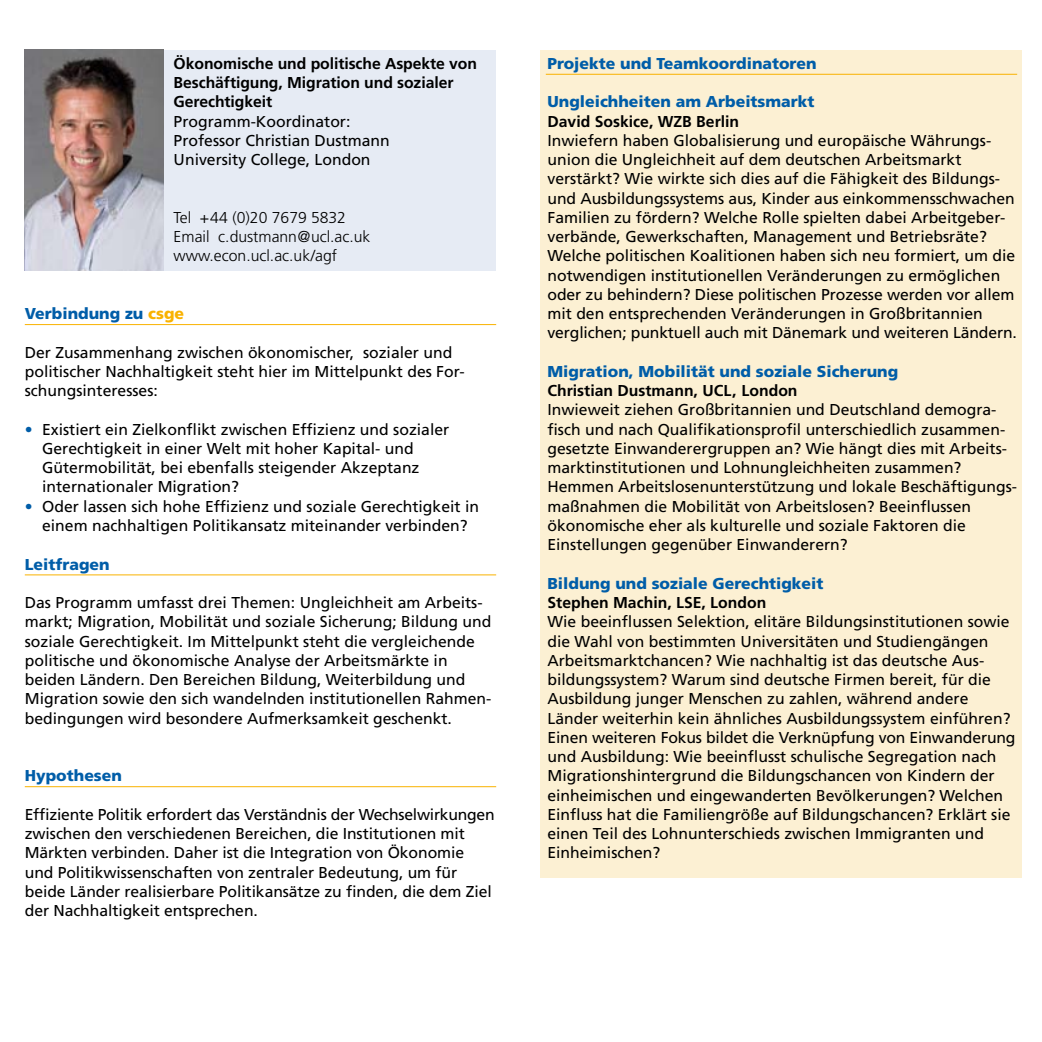
<style>
.page{position:relative;width:1042px;height:1042px;background:#fff}
.page>*{position:absolute;margin:0;border:0;box-sizing:border-box;transform-origin:0 0}
.t1{font:15.75px/19.2px "Frutiger";color:#000}
.t2{font:900 15.75px "Frutiger";color:#005da8}
.t3{font:700 15.75px/19.2px "Frutiger";letter-spacing:-.005em;color:#000}
.t4{font:300 15.75px/19.2px "Frutiger";color:#000}
.s1{color:#f9b200}
.s2{color:#005da8}
</style>
<div class="page">
<div style="left:25px;top:50px;width:471px;height:220px;background:#e6ebf4"></div>
<div style="left:541px;top:50px;width:481px;height:827px;background:#fcf0d3"></div>
<img style="left:25px;top:50px;width:139px;height:220px">
<hr style="left:25px;top:324px;width:471px;height:1px;background:#f9b200">
<hr style="left:25px;top:574px;width:471px;height:1px;background:#f9b200">
<hr style="left:25px;top:786px;width:471px;height:1px;background:#f9b200">
<hr style="left:546px;top:74px;width:471px;height:1px;background:#f9b200">
<p class="t3" style="left:174px;top:54px;width:305px">Ökonomische und politische Aspekte von<br>Beschäftigung, Migration und sozialer<br>Gerechtigkeit</p>
<p class="t1" style="left:174px;top:111px;width:218px">Programm-Koordinator:<br>Professor Christian Dustmann<br>University College, London</p>
<p class="t4" style="left:174px;top:208px;width:198px">Tel + 44 (0)20 7679 5832<br>Email c.dustmann @ ucl.ac.uk www.econ.ucl.ac.uk /agf</p>
<p class="t2" style="left:25px;top:304px;width:161px">Verbindung zu <span class="s1">csge</span></p>
<p class="t1" style="left:25px;top:342px;width:441px">Der Zusammenhang zwischen ökonomischer, sozialer und politischer Nachhaltigkeit steht hier im Mittelpunkt des For&shy;schungsinteresses:</p>
<p class="t1" style="left:42px;top:419px;width:409px;text-indent:-17px"><span class="s2">•</span> Existiert ein Zielkonflikt zwischen Effizienz und sozialer Gerechtigkeit in einer Welt mit hoher Kapital- und Güter--mobilität, bei ebenfalls steigender Akzeptanz internationaler Migration?</p>
<p class="t1" style="left:25px;top:496px;width:456px;text-align:center"><span class="s2">•</span> Oder lassen sich hohe Effizienz und soziale Gerechtigkeit in einem nachhaltigen Politikansatz miteinander verbinden?</p>
<p class="t2" style="left:25px;top:554px;width:86px">Leitfragen</p>
<p class="t1" style="left:25px;top:593px;width:468px">Das Programm umfasst drei Themen: Ungleichheit am Arbeits&shy;markt; Migration, Mobilität und soziale Sicherung; Bildung und soziale Gerechtigkeit. Im Mittelpunkt steht die vergleichende politische und ökonomische Analyse der Arbeitsmärkte in bei--den Ländern. Den Bereichen Bildung, Weiterbildung und Migration sowie den sich wandelnden institutionellen Rahmen&shy;bedingungen wird besondere Aufmerksamkeit geschenkt.</p>
<p class="t2" style="left:25px;top:766px;width:99px">Hypothesen</p>
<p class="t1" style="left:25px;top:804px;width:471px">Effiziente Politik erfordert das Verständnis der Wechsel-wir-kungen zwischen den verschiedenen Bereichen, die Insti-tutio-nen mit Märkten verbinden. Daher ist die Integration von Ökonomie und Politikwissenschaften von zentraler Bedeutung, um für beide Länder realisierbare Politikansätze zu finden, die dem Ziel der Nachhaltigkeit entsprechen.</p>
<p class="t2" style="left:547px;top:54px;width:270px">Projekte und Teamkoordinatoren</p>
<p class="t2" style="left:547px;top:92px;width:268px">Ungleichheiten am Arbeitsmarkt</p>
<p class="t3" style="left:547px;top:111px;width:193px">David Soskice, WZB Berlin</p>
<p class="t1" style="left:547px;top:131px;width:471px">Inwiefern haben Globalisierung und europäische Währungs&shy;union die Ungleichheit auf dem deutschen Arbeitsmarkt verstärkt? Wie wirkte sich dies auf die Fähigkeit des Bildungs&shy;und Ausbildungssystems aus, Kinder aus einkommensschwachen Familien zu fördern? Welche Rolle spielten dabei Arbeitgeber&shy;verbände, Gewerkschaften, Management und Betriebsräte?<br>Welche politischen Koalitionen haben sich neu formiert, um die notwendigen institutionellen Veränderungen zu ermöglichen oder zu behindern? Diese politischen Prozesse werden vor allem mit den entsprechenden Veränderungen in Großbritannien verglichen; punktuell auch mit Dänemark und weiteren Ländern.</p>
<p class="t2" style="left:547px;top:362px;width:352px">Migration, Mobilität und soziale Sicherung</p>
<p class="t3" style="left:547px;top:381px;width:252px">Christian Dustmann, UCL, London</p>
<p class="t1" style="left:547px;top:400px;width:471px">Inwieweit ziehen Großbritannien und Deutschland demogra&shy;fisch und nach Qualifikationsprofil unterschiedlich zusammen&shy;gesetzte Einwanderergruppen an? Wie hängt dies mit Arbeits&shy;marktinstitutionen und Lohnungleichheiten zusammen?<br>Hemmen Arbeitslosenunterstützung und lokale Beschäftigungs&shy;maßnahmen die Mobilität von Arbeitslosen? Beeinflussen ökonomische eher als kulturelle und soziale Faktoren die Einstellungen gegenüber Einwanderern?</p>
<p class="t2" style="left:547px;top:574px;width:277px">Bildung und soziale Gerechtigkeit</p>
<p class="t3" style="left:547px;top:593px;width:220px">Stephen Machin, LSE, London</p>
<p class="t1" style="left:547px;top:612px;width:469px">Wie beeinflussen Selektion, elitäre Bildungsinstitutionen sowie die Wahl von bestimmten Universitäten und Studiengängen Arbeitsmarktchancen? Wie nachhaltig ist das deutsche Aus&shy;bildungssystem? Warum sind deutsche Firmen bereit, für die Ausbildung junger Menschen zu zahlen, während andere Länder weiterhin kein ähnliches Ausbildungssystem einführen?<br>Einen weiteren Fokus bildet die Verknüpfung von Einwanderung und Ausbildung: Wie beeinflusst schulische Segregation nach Migrationshintergrund die Bildungschancen von Kindern der einheimischen und eingewanderten Bevölkerungen? Welchen Einfluss hat die Familiengröße auf Bildungschancen? Erklärt sie einen Teil des Lohnunterschieds zwischen Immigranten und Einheimischen?</p>
</div>
